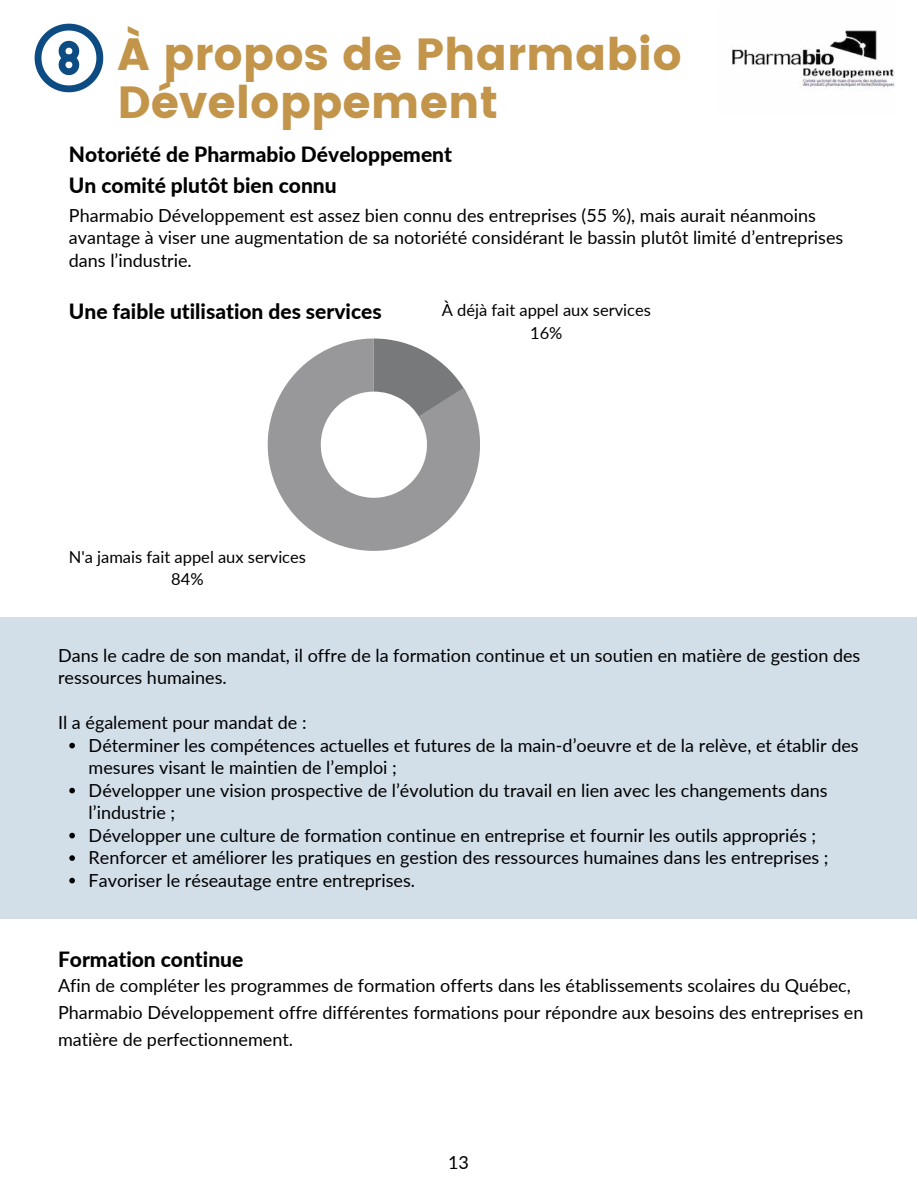
<style>
.page{position:relative;width:918px;height:1188px;background:#fff}
.page>*{position:absolute;margin:0;border:0;box-sizing:border-box;transform-origin:0 0}
.t1{font:45px/47.2px "Poppins";color:#c3954a}
.t2{font:800 21px/31.5px "Lato";color:#000}
.t3{font:18px/22.5px "Lato";color:#000}
.t4{font:16.5px/23px "Lato";color:#000;text-align:center}
</style>
<div class="page">
<img style="left:732px;top:30px;width:163px;height:61px">
<svg style="left:268px;top:339px;width:212px;height:212px;fill:#98989a"></svg>
<svg style="left:374px;top:339px;width:92px;height:80px"></svg>
<div style="left:0;top:617px;width:917px;height:302px;background:#d2dee8"></div>
<svg style="left:35px;top:24px;width:68px;height:68px"></svg>
<svg style="left:69px;top:743px;width:6px;height:5px"></svg>
<svg style="left:69px;top:788px;width:6px;height:5px"></svg>
<svg style="left:69px;top:833px;width:6px;height:5px"></svg>
<svg style="left:69px;top:855px;width:6px;height:6px"></svg>
<svg style="left:69px;top:878px;width:6px;height:5px"></svg>
<h1 class="t1" style="left:118px;top:31px;width:566px">À propos de Pharmabio<br>Développement</h1>
<p class="t2" style="left:69px;top:138px;width:385px">Notoriété de Pharmabio Développement<br>Un comité plutôt bien connu</p>
<p class="t3" style="left:69px;top:203px;width:776px">Pharmabio Développement est assez bien connu des entreprises (55 %), mais aurait néanmoins avantage à viser une augmentation de sa notoriété considérant le bassin plutôt limité d’entreprises dans l’industrie.</p>
<p class="t2" style="left:69px;top:295px;width:314px">Une faible utilisation des services</p>
<p class="t4" style="left:442px;top:298px;width:211px">À déjà fait appel aux services<br>16%</p>
<p class="t4" style="left:69px;top:544px;width:239px">N'a jamais fait appel aux services<br>84%</p>
<p class="t3" style="left:58px;top:643px;width:804px">Dans le cadre de son mandat, il offre de la formation continue et un soutien en matière de gestion des ressources humaines.</p>
<p class="t3" style="left:58px;top:711px;width:250px">Il a également pour mandat de :</p>
<p class="t3" style="left:89px;top:733px;width:772px">Déterminer les compétences actuelles et futures de la main-d’oeuvre et de la relève, et établir des mesures visant le maintien de l’emploi ;<br>Développer une vision prospective de l’évolution du travail en lien avec les changements dans l’industrie ;<br>Développer une culture de formation continue en entreprise et fournir les outils appropriés ; Renforcer et améliorer les pratiques en gestion des ressources humaines dans les entreprises ; Favoriser le réseautage entre entreprises.</p>
<p class="t2" style="left:58px;top:943px;width:187px">Formation continue</p>
<p class="t3" style="left:58px;top:971px;width:807px;line-height:27px">Afin de compléter les programmes de formation offerts dans les établissements scolaires du Québec,<br>Pharmabio Développement offre différentes formations pour répondre aux besoins des entreprises en matière de perfectionnement.</p>
<p class="t3" style="left:448px;top:1150px;width:22px">13</p>
</div>
